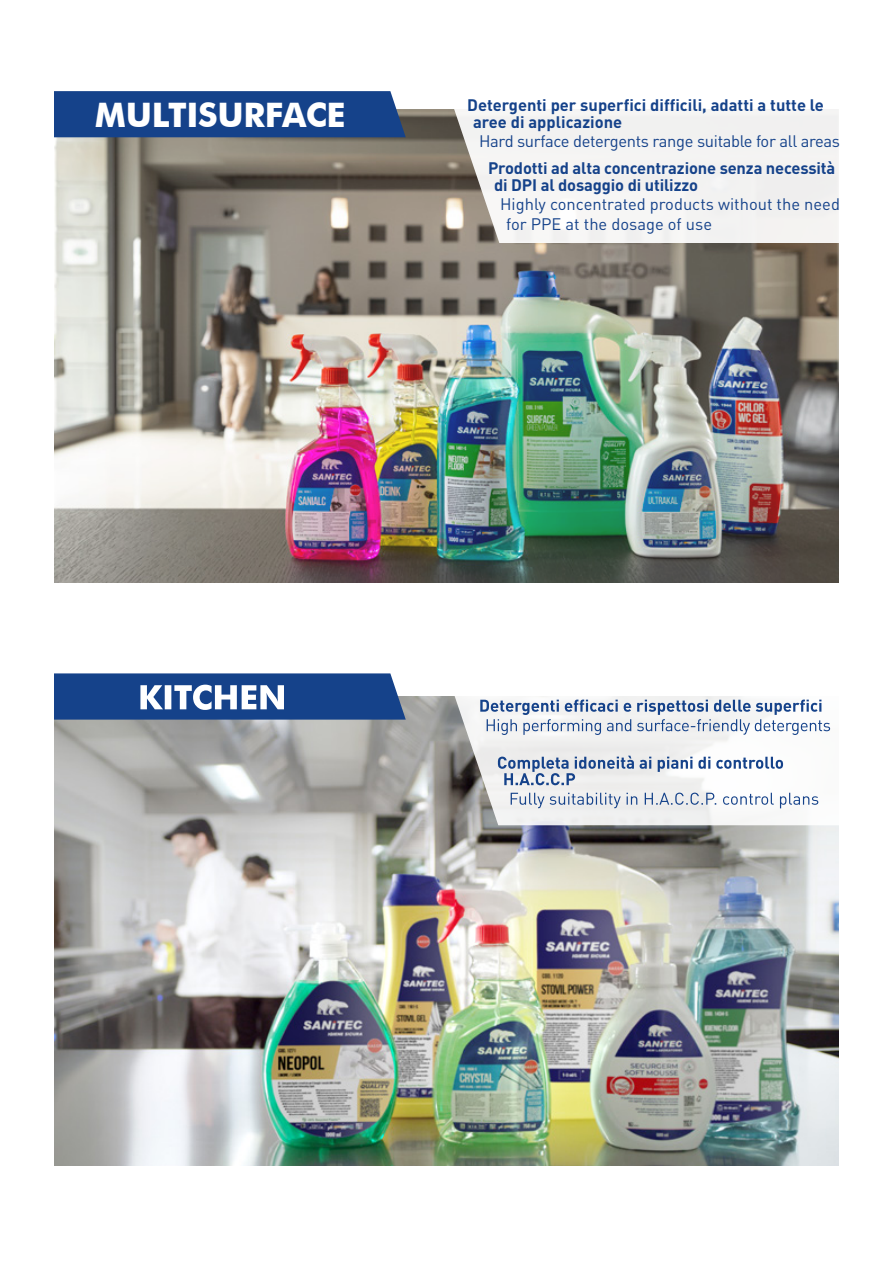
<style>
.page{position:relative;width:893px;height:1263px;background:#fff}
.page>*{position:absolute;margin:0;border:0;box-sizing:border-box;transform-origin:0 0}
.t1{font:700 33.75px "Futura BT";letter-spacing:-.01em;color:#fff}
.t2{font:700 16.5px/16.5px "DIN";letter-spacing:-.01em;color:#15428a}
.t3{font:16.5px/19.5px "DIN";letter-spacing:-.01em;color:#15428a}
</style>
<div class="page">
<img style="left:54px;top:110px;width:785px;height:473px">
<div style="left:54px;top:91px;width:352px;height:46px;background:#15428a"></div>
<svg style="left:447px;top:109px;width:392px;height:134px;fill:#f3f3f2"></svg>
<img style="left:54px;top:696px;width:785px;height:469px">
<svg style="left:446px;top:696px;width:393px;height:129px;fill:#f1f1f0"></svg>
<svg style="left:54px;top:673px;width:352px;height:47px;background:#3a5f9c"></svg>
<svg style="left:511px;top:793px;width:307px;height:15px"></svg>
<svg style="left:498px;top:756px;width:285px;height:29px"></svg>
<svg style="left:480px;top:699px;width:350px;height:36px"></svg>
<h1 class="t1" style="left:95px;top:95px;width:252px">MULTISURFACE</h1>
<p class="t2" style="left:473px;top:96px;width:352px;text-indent:-6px">Detergenti per superfici difficili, adatti a tutte le aree di applicazione</p>
<p class="t3" style="left:479px;top:131px;width:362px">Hard surface detergents range suitable for all areas</p>
<p class="t2" style="left:494px;top:159px;width:343px;text-indent:-6px">Prodotti ad alta concentrazione senza necessità di DPI al dosaggio di utilizzo</p>
<p class="t3" style="left:506px;top:194px;width:335px;text-indent:-6px">Highly concentrated products without the need for PPE at the dosage of use</p>
</div>
